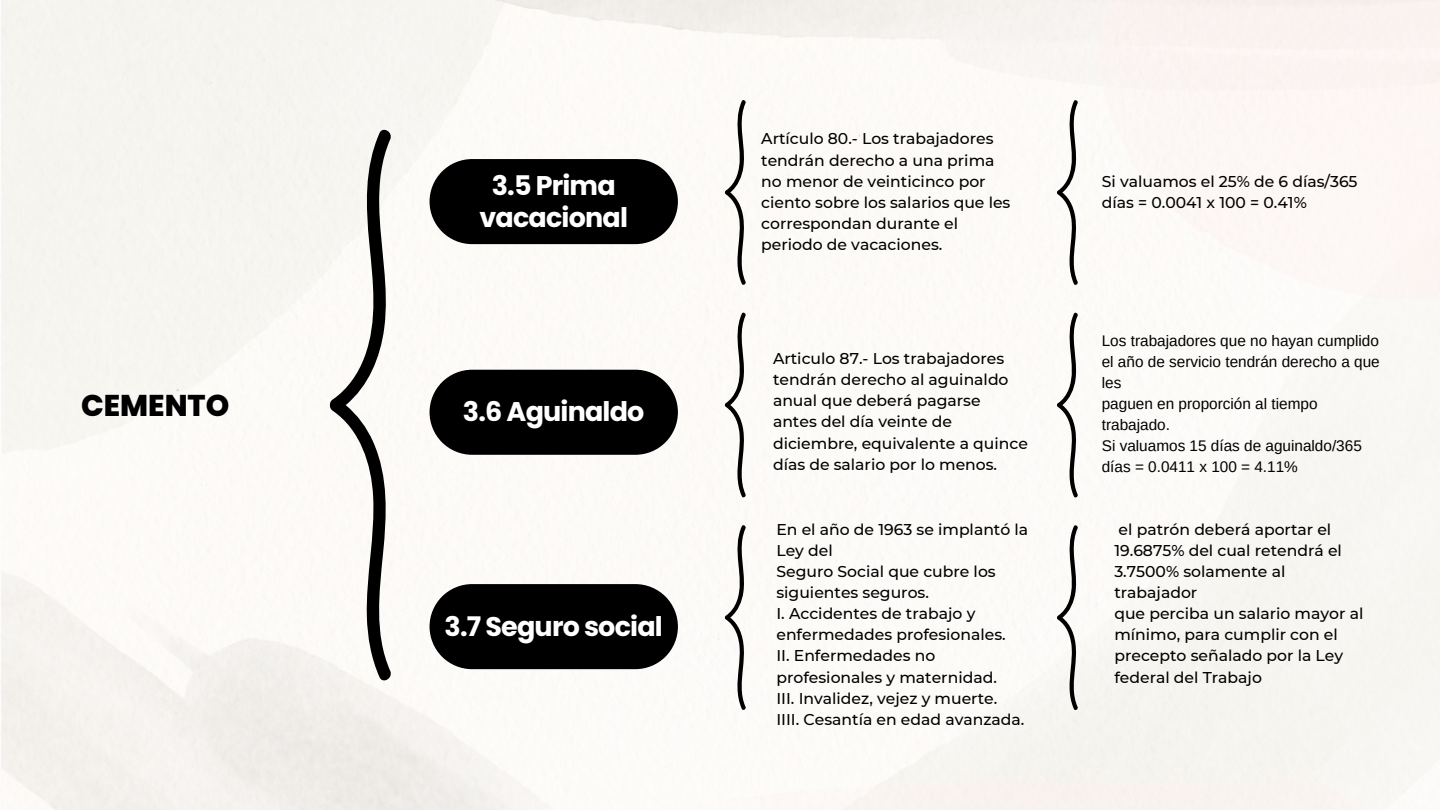
<style>
.page{position:relative;width:1440px;height:810px;background:#fff}
.page>*{position:absolute;margin:0;border:0;box-sizing:border-box;transform-origin:0 0}
.t1{font:800 30px "Poppins";color:#000}
.t2{font:700 27px/32.2px "Poppins";letter-spacing:-.03em;color:#fff;text-align:center}
.t3{font:500 15.6px/21.1px "Montserrat";color:#000}
.t4{font:15.3px/21px "Arimo";color:#000}
</style>
<div class="page">
<svg style="left:430px;top:159px;width:248px;height:85px;background:#121211"></svg>
<svg style="left:430px;top:370px;width:248px;height:85px;background:#121212"></svg>
<svg style="left:430px;top:584px;width:248px;height:85px;background:#121211"></svg>
<svg style="left:330px;top:126px;width:63px;height:558px"></svg>
<svg style="left:725px;top:99px;width:22px;height:187px"></svg>
<svg style="left:1057px;top:99px;width:22px;height:187px"></svg>
<svg style="left:725px;top:311px;width:22px;height:188px"></svg>
<svg style="left:1057px;top:311px;width:22px;height:188px"></svg>
<svg style="left:725px;top:524px;width:22px;height:187px"></svg>
<svg style="left:1057px;top:524px;width:22px;height:187px"></svg>
<p class="t1" style="left:81px;top:384px;width:150px">CEMENTO</p>
<p class="t2" style="left:479px;top:170px;width:150px">3.5 Prima vacacional</p>
<h1 class="t2" style="left:463px;top:396px;width:183px">3.6 Aguinaldo</h1>
<p class="t2" style="left:445px;top:610px;width:220px">3.7 Seguro social</p>
<h2 class="t3" style="left:761px;top:128px;width:251px">Artículo 80.- Los trabajadores tendrán derecho a una prima no menor de veinticinco por ciento sobre los salarios que les correspondan durante el periodo de vacaciones.</h2>
<p class="t3" style="left:773px;top:348px;width:256px">Articulo 87.- Los trabajadores tendrán derecho al aguinaldo anual que deberá pagarse antes del día veinte de diciembre, equivalente a quince días de salario por lo menos.</p>
<h3 class="t3" style="left:776px;top:519px;width:253px">En el año de 1963 se implantó la<br>Ley del<br>Seguro Social que cubre los siguientes seguros.<br>I. Accidentes de trabajo y enfermedades profesionales.<br>II. Enfermedades no profesionales y maternidad.<br>III. Invalidez, vejez y muerte.<br>IIII. Cesantía en edad avanzada.</h3>
<h2 class="t3" style="left:1102px;top:170px;width:257px">Si valuamos el 25% de 6 días/365 días = 0.0041 x 100 = 0.41%</h2>
<h2 class="t4" style="left:1102px;top:331px;width:280px;text-align:justify">Los trabajadores que no hayan cumplido el año de servicio tendrán derecho a que les</h2>
<p class="t4" style="left:1102px;top:394px;width:217px">paguen en proporción al tiempo trabajado.</p>
<h3 class="t4" style="left:1102px;top:436px;width:262px">Si valuamos 15 días de aguinaldo/365 días = 0.0411 x 100 = 4.11%</h3>
<h3 class="t3" style="left:1114px;top:519px;width:250px">el patrón deberá aportar el<br>19.6875% del cual retendrá el<br>3.7500% solamente al trabajador<br>que perciba un salario mayor al mínimo, para cumplir con el precepto señalado por la Ley federal del Trabajo</h3>
</div>
